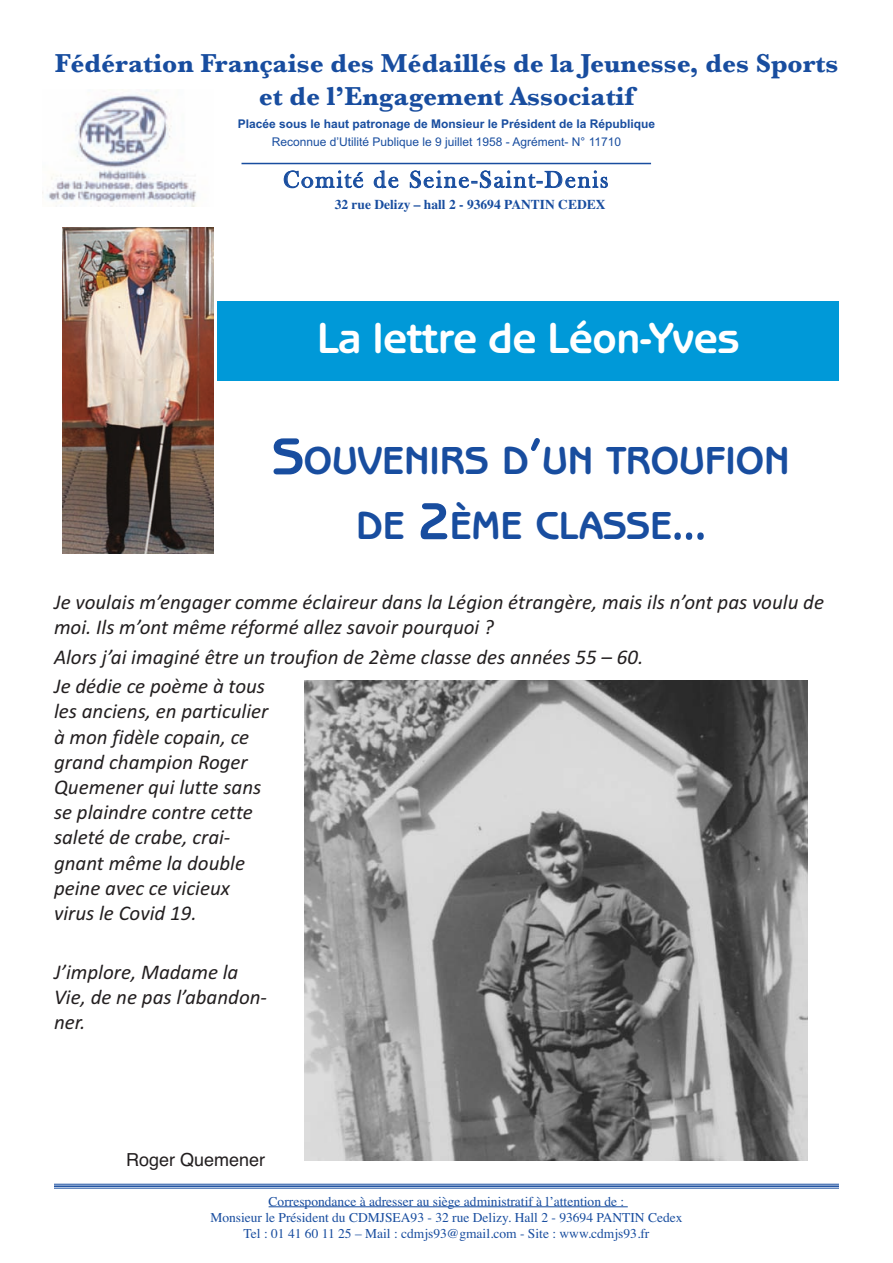
<style>
.page{position:relative;width:893px;height:1263px;background:#fff}
.page>*{position:absolute;margin:0;border:0;box-sizing:border-box;transform-origin:0 0}
.t1{font:700 45px "Benguiat Got ITC";color:#fff}
.t2{font:700 40.5px/64.8px "Benguiat Got ITC";color:#184d9f;text-align:center}
.t3{font:700 27px/32.4px "Baskerville";color:#184d9f;text-align:center}
.t4{font:24px "Bask Old Face";letter-spacing:.085em;color:#184d9f}
.t5{font:italic 21px/25.2px "Calibri";color:#231f20}
.t6{font:18px "Helvetica";color:#231f20}
.t7{font:13.5px/16.2px "Times";color:#184d9f;text-align:center}
.t8{font:700 13.5px "Times";color:#184d9f}
.t9{font:700 12px "Arial";color:#184d9f}
.t10{font:12px "Arial";color:#184d9f}
.s1{font-size:54px}
</style>
<div class="page">
<hr style="left:269px;top:1206px;width:359px;height:1px;background:#184d9f">
<img style="left:47px;top:89px;width:150px;height:117px">
<hr style="left:54px;top:1184px;width:785px;height:1px;background:#184d9f">
<hr style="left:54px;top:1185px;width:785px;height:2px;background:#184d9f">
<hr style="left:54px;top:1188px;width:785px;height:1px;background:#184d9f">
<hr style="left:242px;top:163px;width:409px;height:1px;background:#184d9f">
<img style="left:63px;top:228px;width:151px;height:326px">
<div style="left:218px;top:302px;width:621px;height:79px;background:#0099d8"></div>
<img style="left:305px;top:680px;width:502px;height:480px">
<p class="t3" style="left:55px;top:47px;width:785px">Fédération Française des Médaillés de la Jeunesse, des Sports et de l’Engagement Associatif</p>
<p class="t9" style="left:238px;top:116px;width:419px">Placée sous le haut patronage de Monsieur le Président de la République</p>
<p class="t10" style="left:272px;top:134px;width:351px">Reconnue d’Utilité Publique le 9 juillet 1958 - Agrément- N° 11710</p>
<p class="t4" style="left:283px;top:165px;width:327px">Comité de Seine-Saint-Denis</p>
<p class="t8" style="left:335px;top:196px;width:272px">32 rue Delizy – hall 2 - 93694 PANTIN CEDEX</p>
<h1 class="t1" style="left:317px;top:323px;width:424px">La lettre de Léon-Yves</h1>
<h2 class="t2" style="left:273px;top:432px;width:518px"><span class="s1">S</span>OUVENIRS D<span class="s1">’</span>UN TROUFION<br>DE <span class="s1">2</span>ÈME CLASSE<span class="s1">...</span></h2>
<p class="t5" style="left:54px;top:589px;width:772px">Je voulais m’engager comme éclaireur dans la Légion étrangère, mais ils n’ont pas voulu de moi. Ils m’ont même réformé allez savoir pourquoi ?</p>
<p class="t5" style="left:54px;top:642px;width:591px;line-height:29.4px">Alors j’ai imaginé être un troufion de 2ème classe des années 55 – 60.<br>Je dédie ce poème à tous</p>
<p class="t5" style="left:54px;top:698px;width:216px">les anciens, en particulier à mon fidèle copain, ce grand champion Roger<br>Quemener qui lutte sans se plaindre contre cette saleté de crabe, crai&shy;gnant même la double peine avec ce vicieux virus le Covid 19.</p>
<p class="t5" style="left:54px;top:959px;width:215px">J’implore, Madame la<br>Vie, de ne pas l’abandon&shy;ner.</p>
<p class="t6" style="left:126px;top:1149px;width:141px">Roger Quemener</p>
<p class="t7" style="left:210px;top:1193px;width:474px">Correspondance à adresser au siège administratif à l’attention de :<br>Monsieur le Président du CDMJSEA93 - 32 rue Delizy. Hall 2 - 93694 PANTIN Cedex<br>Tel : 01 41 60 11 25 – Mail : cdmjs93@gmail.com - Site : www.cdmjs93.fr</p>
</div>
